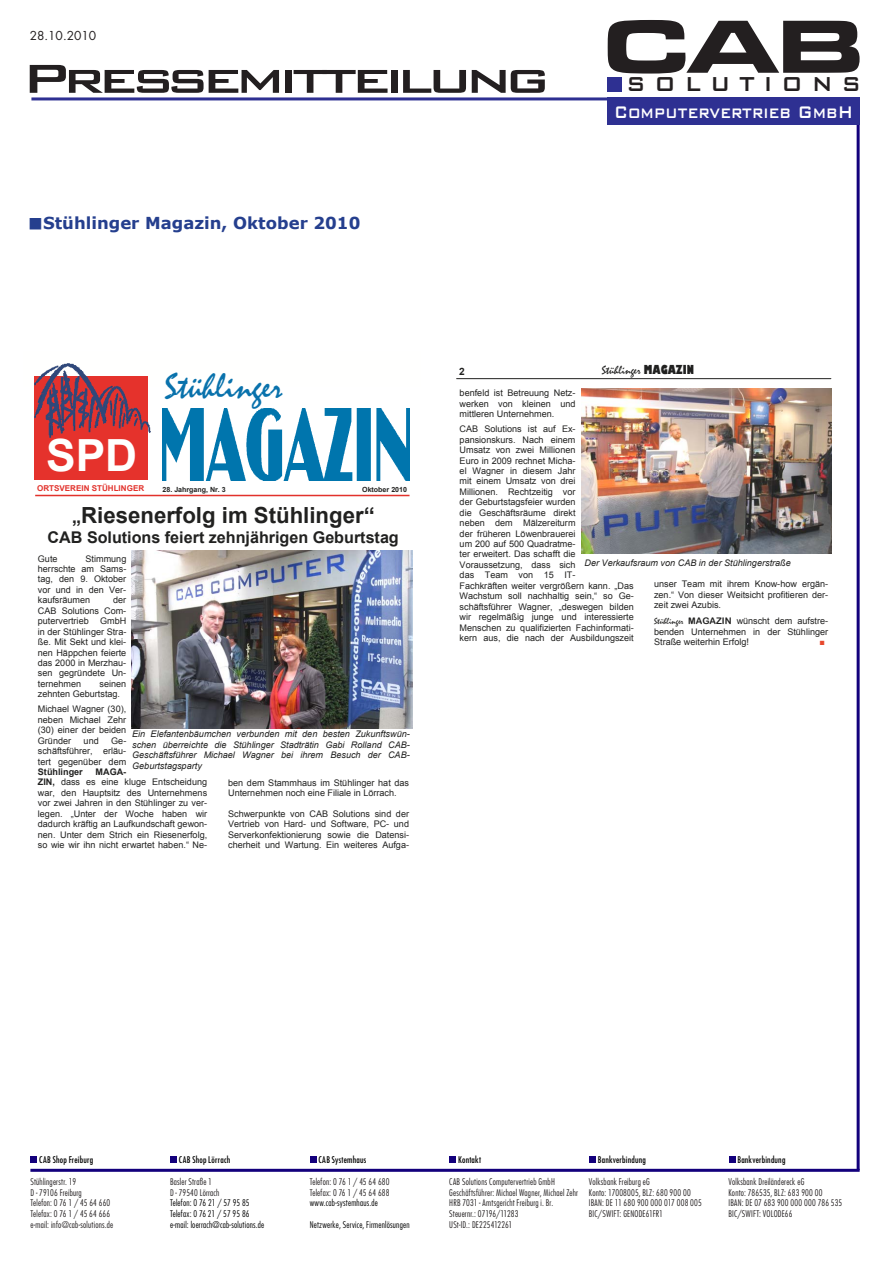
<style>
.page{position:relative;width:893px;height:1263px;background:#fff}
.page>*{position:absolute;margin:0;border:0;box-sizing:border-box;transform-origin:0 0}
.t1{font:78px "Microgramma D Bold Exte";color:#231f20;scale:1.17 1}
.t2{font:500 54px "Bank Gothic BT";letter-spacing:-.1em;color:#231f20;scale:1.2 1}
.t3{font:700 44.4px "Arial";color:#fffffe}
.t4{font:36.3px "Mistral";color:#0972ac}
.t5{font:500 27px "Bank Gothic BT";letter-spacing:.36em;color:#231f20;scale:.9 1}
.t6{font:500 22.35px "Bank Gothic BT";color:#fff;scale:.78 1}
.t7{font:700 22.2px "Arial";color:#212120}
.Überschrift{font:700 16.5px "Verdana";color:#253f8e}
.t8{font:700 16.2px "Arial";color:#212120}
.t9{font:12.15px "Mistral";color:#212120}
.t10{font:12px "Futura Std";color:#231f20}
.t11{font:700 10.05px "Arial";color:#212120}
.t12{font:9.15px/10.5px "Arial";color:#212120;text-align:justify}
.t13{font:italic 9.15px/10.5px "Arial";color:#212120;text-align:justify}
.t14{font:9.15px "Arial";color:#e7482d}
.t15{font:300 condensed 9px "Futura Std";letter-spacing:.025em;color:#231f20}
.t16{font:300 condensed 9px "Futura Std";letter-spacing:.025em;color:#000}
.t17{font:condensed 9px "Futura Std";letter-spacing:.025em;color:#000}
.t18{font:300 condensed 9px "Futura Std";color:#000}
.t19{font:700 8.1px "Arial";color:#e2322c}
.t20{font:700 7.05px "Arial";color:#212120}
.s1{font-size:18.15px}
.s2{font-weight:700}
.s3{font-family:"Gill Sans";font-weight:800;font-stretch:condensed}
.s4{font-family:"Mistral"}
.s5{font-family:"Arial Rounded MT Bold"}
</style>
<div class="page">
<div style="left:30px;top:1156px;width:7px;height:7px;background:#13007c"></div>
<div style="left:170px;top:1156px;width:7px;height:7px;background:#13007c"></div>
<div style="left:310px;top:1156px;width:7px;height:7px;background:#13007c"></div>
<div style="left:449px;top:1156px;width:7px;height:7px;background:#13007c"></div>
<div style="left:589px;top:1156px;width:7px;height:7px;background:#13007c"></div>
<div style="left:728px;top:1156px;width:7px;height:7px;background:#13007c"></div>
<hr style="left:857px;top:113px;width:3px;height:1057px;background:#13007c">
<hr style="left:30px;top:1169px;width:830px;height:3px;background:#13007c">
<div style="left:608px;top:98px;width:252px;height:26px;background:#2e3092"></div>
<div style="left:608px;top:77px;width:14px;height:14px;background:#2e3092"></div>
<hr style="left:31px;top:97px;width:609px;height:3px;background:#2e3092">
<div style="left:35px;top:376px;width:113px;height:103px;background:#e5322c"></div>
<img style="left:34px;top:363px;width:117px;height:75px">
<img style="left:162px;top:408px;width:247px;height:72px">
<hr style="left:35px;top:495px;width:374px;height:1px;background:#e2322c">
<img style="left:131px;top:551px;width:281px;height:177px">
<hr style="left:457px;top:378px;width:374px;height:1px;background:#212120">
<img style="left:581px;top:388px;width:251px;height:165px">
<p class="t10" style="left:30px;top:28px;width:68px">28.10.2010</p>
<p class="t2" style="left:21px;top:49px;width:442px">Pressemitteilung</p>
<p class="Überschrift" style="left:28px;top:212px;width:334px">■Stühlinger Magazin, Oktober 2010</p>
<p class="t1" style="left:605px;top:-6px;width:221px">CAB</p>
<p class="t5" style="left:626px;top:69px;width:263px">SOLUTIONS</p>
<p class="t6" style="left:614px;top:100px;width:308px">Computervertrieb GmbH</p>
<p class="t3" style="left:46px;top:426px;width:93px">SPD</p>
<p class="t4" style="left:165px;top:364px;width:119px">Stühlinger</p>
<p class="t19" style="left:37px;top:482px;width:109px">ORTSVEREIN STÜHLINGER</p>
<p class="t20" style="left:163px;top:484px;width:65px">28. Jahrgang, Nr. 3</p>
<p class="t20" style="left:362px;top:484px;width:46px">Oktober 2010</p>
<p class="t7" style="left:72px;top:500px;width:304px"><span class="s1">„</span>Riesenerfolg im Stühlinger“</p>
<p class="t8" style="left:48px;top:526px;width:353px">CAB Solutions feiert zehnjährigen Geburtstag</p>
<p class="t12" style="left:38px;top:553px;width:90px;text-indent:48px">Stimmung herrschte am Sams&shy;tag, den 9. Oktober vor und in den Ver&shy;kaufsräumen</p>
<p class="t12" style="left:38px;top:553px;width:21px">Gute</p>
<p class="t12" style="left:38px;top:595px;width:90px;text-indent:75px">der CAB Solutions Com&shy;putervertrieb</p>
<p class="t12" style="left:38px;top:616px;width:90px;text-indent:62px">GmbH in der Stühlinger Stra&shy;ße. Mit Sekt und klei&shy;nen Häppchen feierte das 2000 in Merzhau&shy;sen gegründete Un&shy;ternehmen</p>
<p class="t12" style="left:38px;top:678px;width:90px;text-indent:62px">seinen zehnten Geburtstag.</p>
<p class="t12" style="left:38px;top:704px;width:90px">Michael Wagner (30), neben Michael Zehr (30) einer der beiden Gründer</p>
<p class="t13" style="left:132px;top:729px;width:279px">Ein Elefantenbäumchen verbunden mit den besten Zukunftswün&shy;schen überreichte die Stühlinger Stadträtin Gabi Rolland CAB-Geschäftsführer Michael Wagner bei ihrem Besuch der CAB-Geburtstagsparty</p>
<p class="t12" style="left:38px;top:735px;width:90px;text-indent:73px">Ge&shy;schäftsführer, erläu&shy;tert gegenüber dem <span class="s2">Stühlinger</span></p>
<p class="t12" style="left:84px;top:735px;width:17px">und</p>
<p class="t12" style="left:38px;top:767px;width:171px;text-align:left;text-indent:58px"><span class="s2">MAGA-<br>ZIN,</span> dass es eine kluge Entscheidung war, den Hauptsitz des Unternehmens vor zwei Jahren in den Stühlinger zu ver&shy;legen. „Unter der Woche haben wir dadurch kräftig an Laufkundschaft gewon&shy;nen. Unter dem Strich ein Riesenerfolg, so wie wir ihn nicht erwartet haben.“ Ne-</p>
<p class="t12" style="left:228px;top:777px;width:182px">ben dem Stammhaus im Stühlinger hat das<br>Unternehmen noch eine Filiale in Lörrach.</p>
<p class="t12" style="left:228px;top:808px;width:183px">Schwerpunkte von CAB Solutions sind der Vertrieb von Hard- und Software, PC- und Serverkonfektionierung sowie die Datensi&shy;cherheit und Wartung. Ein weiteres Aufga-</p>
<p class="t11" style="left:459px;top:364px;width:7px">2</p>
<p class="t9" style="left:602px;top:363px;width:94px">Stühlinger <span class="s3">MAGAZIN</span></p>
<p class="t12" style="left:460px;top:388px;width:117px">benfeld ist Betreuung Netz&shy;werken von kleinen und mittleren Unternehmen.</p>
<p class="t12" style="left:460px;top:424px;width:176px;text-align:left">CAB Solutions ist auf Ex-<br>pansionskurs. Nach einem<br>Umsatz von zwei Millionen<br>Euro in 2009 rechnet Micha-<br>el Wagner in diesem Jahr<br>mit einem Umsatz von drei<br>Millionen. Rechtzeitig vor<br>der Geburtstagsfeier wurden<br>die Geschäftsräume direkt<br>neben dem Mälzereiturm<br>der früheren Löwenbrauerei<br>um 200 auf 500 Quadratme-<br>ter erweitert. Das schafft die<br>Voraussetzung, dass sich<br>das Team von 15 IT-<br>Fachkräften weiter vergrößern kann. „Das<br>Wachstum soll nachhaltig sein,“ so Ge&shy;schäftsführer Wagner, „deswegen bilden wir regelmäßig junge und interessierte<br>Menschen zu qualifizierten Fachinformati&shy;kern aus, die nach der Ausbildungszeit</p>
<p class="t13" style="left:584px;top:558px;width:208px">Der Verkaufsraum von CAB in der Stühlingerstraße</p>
<p class="t12" style="left:654px;top:579px;width:176px">unser Team mit ihrem Know-how ergän&shy;zen.“ Von dieser Weitsicht profitieren der&shy;zeit zwei Azubis.</p>
<p class="t12" style="left:654px;top:615px;width:176px"><span class="s4">Stühlinger</span> <span class="s5">MAGAZIN</span> wünscht dem aufstre&shy;benden Unternehmen in der Stühlinger Straße weiterhin Erfolg!</p>
<p class="t14" style="left:820px;top:636px;width:7px">■</p>
<p class="t17" style="left:39px;top:1154px;width:55px">CAB Shop Freiburg</p>
<p class="t15" style="left:30px;top:1176px;width:47px">Stühlingerstr. 19</p>
<p class="t15" style="left:30px;top:1187px;width:53px">D - 79106 Freiburg</p>
<p class="t15" style="left:30px;top:1198px;width:81px">Telefon: 0 76 1 / 45 64 660</p>
<p class="t15" style="left:30px;top:1208px;width:81px">Telefax: 0 76 1 / 45 64 666</p>
<p class="t15" style="left:30px;top:1219px;width:84px">e-mail: info@cab-solutions.de</p>
<p class="t17" style="left:179px;top:1154px;width:53px">CAB Shop Lörrach</p>
<p class="t15" style="left:170px;top:1176px;width:44px">Basler Straße 1</p>
<p class="t15" style="left:170px;top:1187px;width:51px">D - 79540 Lörrach</p>
<p class="t18" style="left:170px;top:1198px;width:81px">Telefon: 0 76 21 / 57 95 85</p>
<p class="t16" style="left:170px;top:1208px;width:81px">Telefax: 0 76 21 / 57 95 86</p>
<p class="t16" style="left:170px;top:1219px;width:96px">e-mail: loerrach@cab-solutions.de</p>
<p class="t17" style="left:318px;top:1154px;width:49px">CAB Systemhaus</p>
<p class="t15" style="left:310px;top:1176px;width:81px">Telefon: 0 76 1 / 45 64 680</p>
<p class="t15" style="left:310px;top:1187px;width:81px">Telefax: 0 76 1 / 45 64 688</p>
<p class="t16" style="left:310px;top:1198px;width:70px">www.cab-systemhaus.de</p>
<p class="t16" style="left:310px;top:1219px;width:101px">Netzwerke, Service, Firmenlösungen</p>
<p class="t17" style="left:458px;top:1154px;width:24px">Kontakt</p>
<p class="t15" style="left:449px;top:1176px;width:107px">CAB Solutions Computervertrieb GmbH</p>
<p class="t15" style="left:449px;top:1187px;width:130px">Geschäftsführer: Michael Wagner, Michael Zehr</p>
<p class="t15" style="left:449px;top:1198px;width:105px">HRB 7031 - Amtsgericht Freiburg i. Br.</p>
<p class="t15" style="left:449px;top:1208px;width:71px">Steuernr.: 07196/11283</p>
<p class="t15" style="left:449px;top:1219px;width:65px">USt-ID.: DE225412261</p>
<p class="t17" style="left:598px;top:1154px;width:50px">Bankverbindung</p>
<p class="t15" style="left:589px;top:1176px;width:62px">Volksbank Freiburg eG</p>
<p class="t15" style="left:589px;top:1187px;width:103px">Konto: 17008005, BLZ: 680 900 00</p>
<p class="t15" style="left:589px;top:1198px;width:114px">IBAN: DE 11 680 900 000 017 008 005</p>
<p class="t15" style="left:589px;top:1208px;width:76px">BIC/SWIFT: GENODE61FR1</p>
<p class="t17" style="left:737px;top:1154px;width:50px">Bankverbindung</p>
<p class="t15" style="left:728px;top:1176px;width:77px">Volksbank Dreiländereck eG</p>
<p class="t15" style="left:728px;top:1187px;width:96px">Konto: 786535, BLZ: 683 900 00</p>
<p class="t15" style="left:728px;top:1198px;width:115px">IBAN: DE 07 683 900 000 000 786 535</p>
<p class="t15" style="left:728px;top:1208px;width:65px">BIC/SWIFT: VOLODE66</p>
</div>
